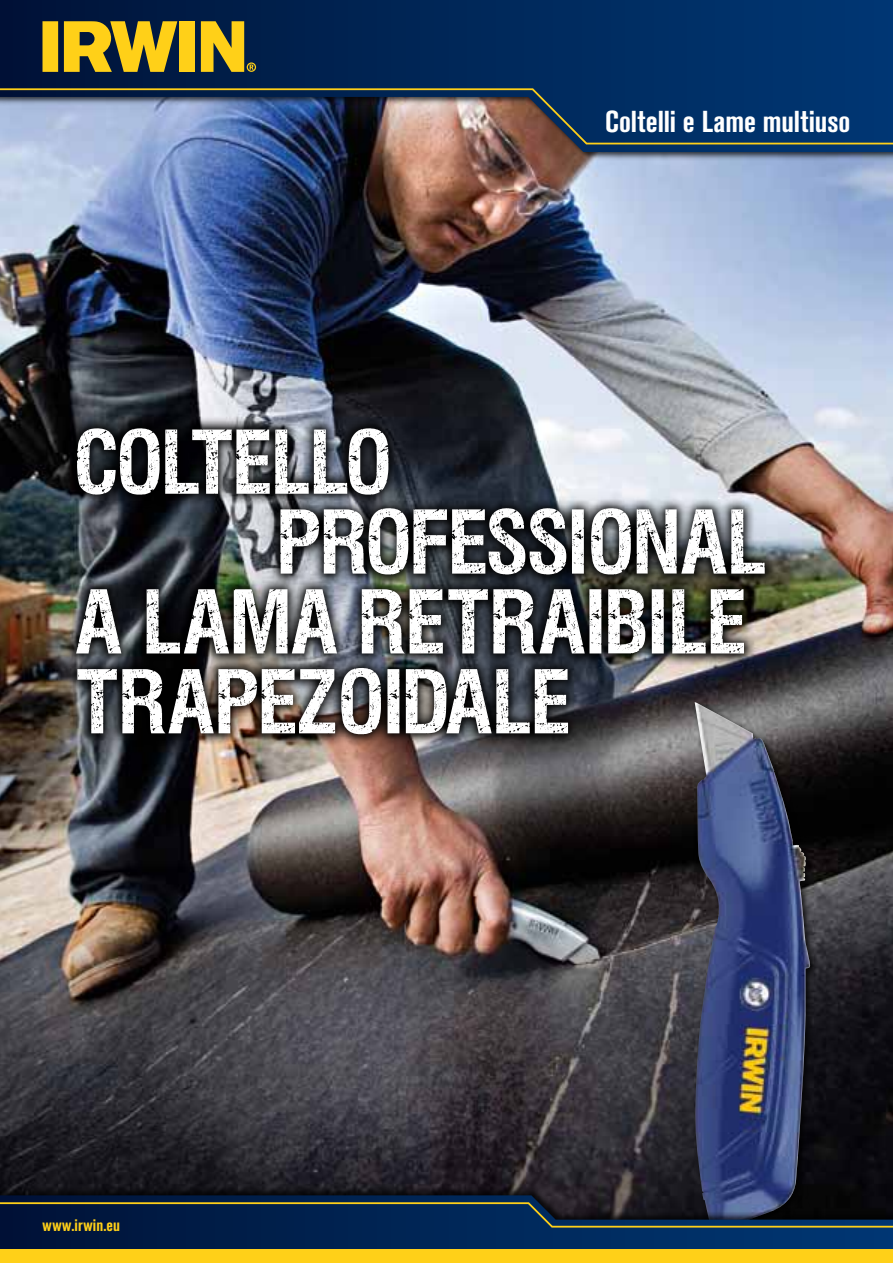
<style>
.page{position:relative;width:893px;height:1263px;background:#fff}
.page>*{position:absolute;margin:0;border:0;box-sizing:border-box;transform-origin:0 0}
.t1{font:85.5px "Viper IRWIN";color:#fff}
.t2{font:700 condensed 30px "Akzidenz Grotesk BE";color:#fff}
.t3{font:700 condensed 16.5px "Akzidenz Grotesk BE";color:#ffd018}
</style>
<div class="page">
<img style="left:0;top:161px;width:893px;height:1026px">
<div style="left:693px;top:700px;width:126px;height:539px;background:#000;opacity:.75"></div>
<img style="left:695px;top:702px;width:115px;height:485px">
<div style="left:0;top:1187px;width:893px;height:76px;background:#000;opacity:.75"></div>
<svg style="left:0;top:1195px;width:893px;height:54px;background:#032451"></svg>
<div style="left:0;top:1249px;width:893px;height:14px;background:#ffd018"></div>
<div style="left:0;top:0;width:893px;height:161px;background:#000;opacity:.75"></div>
<svg style="left:0;top:0;width:893px;height:152px;background:#072c5c"></svg>
<img style="left:0;top:87px;width:893px;height:58px">
<svg style="left:0;top:1201px;width:893px;height:27px;background:#182b41"></svg>
<div style="left:42px;top:21px;width:16px;height:51px;background:#ffd018"></div>
<div style="left:180px;top:21px;width:15px;height:51px;background:#ffd018"></div>
<svg style="left:201px;top:21px;width:55px;height:51px;background:#9f8d29"></svg>
<svg style="left:64px;top:21px;width:113px;height:51px;background:#b09724"></svg>
<img style="left:64px;top:415px;width:714px;height:332px">
<p class="t2" style="left:605px;top:104px;width:247px">Coltelli e Lame multiuso</p>
<p class="t1" style="left:74px;top:402px;width:318px">COLTELLO</p>
<p class="t1" style="left:277px;top:482px;width:491px">PROFESSIONAL</p>
<p class="t1" style="left:74px;top:562px;width:674px">A LAMA RETRAIBILE</p>
<p class="t1" style="left:74px;top:641px;width:498px">TRAPEZOIDALE</p>
<p class="t3" style="left:43px;top:1216px;width:79px">www.irwin.eu</p>
</div>
